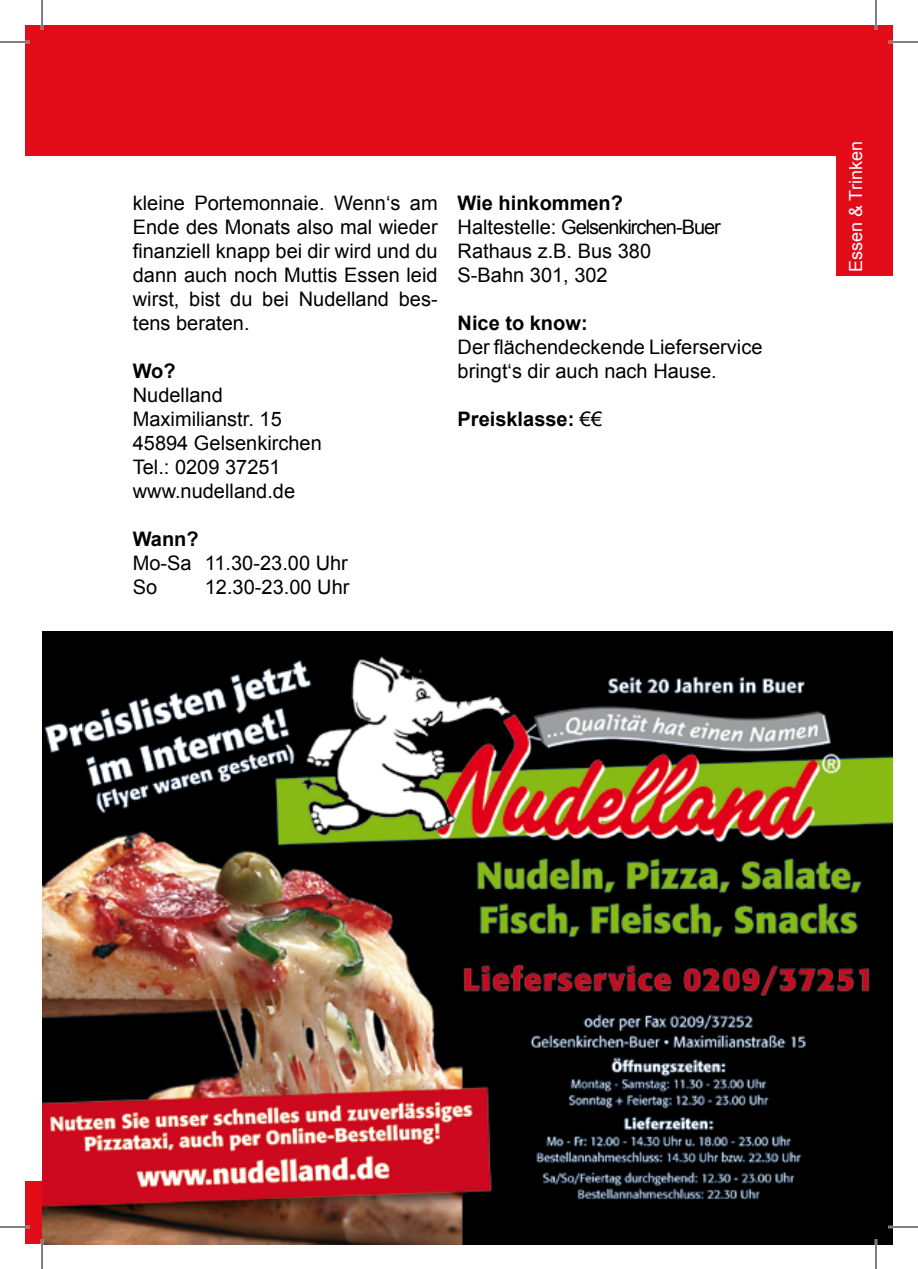
<style>
.page{position:relative;width:918px;height:1269px;background:#fff}
.page>*{position:absolute;margin:0;border:0;box-sizing:border-box;transform-origin:0 0}
.t1{font:20px/24px "Arial";color:#000}
.t2{font:700 20px "Arial";color:#000}
.t3{font:18px "Arial";color:#fff}
.s1{font-weight:400}
</style>
<div class="page">
<div style="left:25px;top:25px;width:17px;height:130px;background:#e20c19"></div>
<div style="left:25px;top:1182px;width:17px;height:62px;background:#e20c19"></div>
<div style="left:42px;top:25px;width:850px;height:130px;background:#e20c19"></div>
<div style="left:836px;top:155px;width:56px;height:120px;background:#e20c19"></div>
<img style="left:42px;top:632px;width:850px;height:612px">
<hr style="left:0;top:41px;width:30px;height:2px;background:#fff">
<hr style="left:887px;top:41px;width:30px;height:2px;background:#fff">
<hr style="left:0;top:1226px;width:30px;height:2px;background:#fff">
<hr style="left:887px;top:1226px;width:30px;height:2px;background:#fff">
<hr style="left:41px;top:0;width:2px;height:30px;background:#fff">
<hr style="left:41px;top:1239px;width:2px;height:30px;background:#fff">
<hr style="left:874px;top:0;width:3px;height:30px;background:#fff">
<hr style="left:874px;top:1239px;width:3px;height:30px;background:#fff">
<hr style="left:0;top:42px;width:30px;height:1px;background:#000">
<hr style="left:887px;top:42px;width:30px;height:1px;background:#000">
<hr style="left:0;top:1227px;width:30px;height:1px;background:#000">
<hr style="left:887px;top:1227px;width:30px;height:1px;background:#000">
<hr style="left:42px;top:0;width:1px;height:30px;background:#000">
<hr style="left:42px;top:1239px;width:1px;height:30px;background:#000">
<hr style="left:875px;top:0;width:1px;height:30px;background:#000">
<hr style="left:875px;top:1239px;width:1px;height:30px;background:#000">
<p class="t1" style="left:133px;top:191px;width:306px;text-align:justify">kleine Portemonnaie. Wenn‘s am Ende des Monats also mal wieder finanziell knapp bei dir wird und du dann auch noch Muttis Essen leid wirst, bist du bei Nudelland bes&shy;tens beraten.</p>
<p class="t2" style="left:133px;top:358px;width:44px">Wo?</p>
<p class="t1" style="left:133px;top:383px;width:190px">Nudelland<br>Maximilianstr. 15<br>45894 Gelsenkirchen<br>Tel.: 0209 37251 www.nudelland.de</p>
<p class="t2" style="left:133px;top:526px;width:67px">Wann?</p>
<p class="t1" style="left:133px;top:551px;width:217px">Mo-Sa 11.30-23.00 Uhr<br>So</p>
<p class="t1" style="left:205px;top:575px;width:146px">12.30-23.00 Uhr</p>
<p class="t2" style="left:457px;top:190px;width:167px">Wie hinkommen?</p>
<p class="t1" style="left:457px;top:215px;width:265px">Haltestelle: Gelsenkirchen-Buer<br>Rathaus z.B. Bus 380<br>S-Bahn 301, 302</p>
<p class="t2" style="left:457px;top:310px;width:132px">Nice to know:</p>
<p class="t1" style="left:457px;top:335px;width:306px">Der flächendeckende Lieferservice bringt‘s dir auch nach Hause.</p>
<p class="t2" style="left:457px;top:406px;width:146px">Preisklasse: <span class="s1">€€</span></p>
<p class="t3" style="left:844px;top:272px;width:133px;rotate:-90deg">Essen &amp; Trinken</p>
</div>
